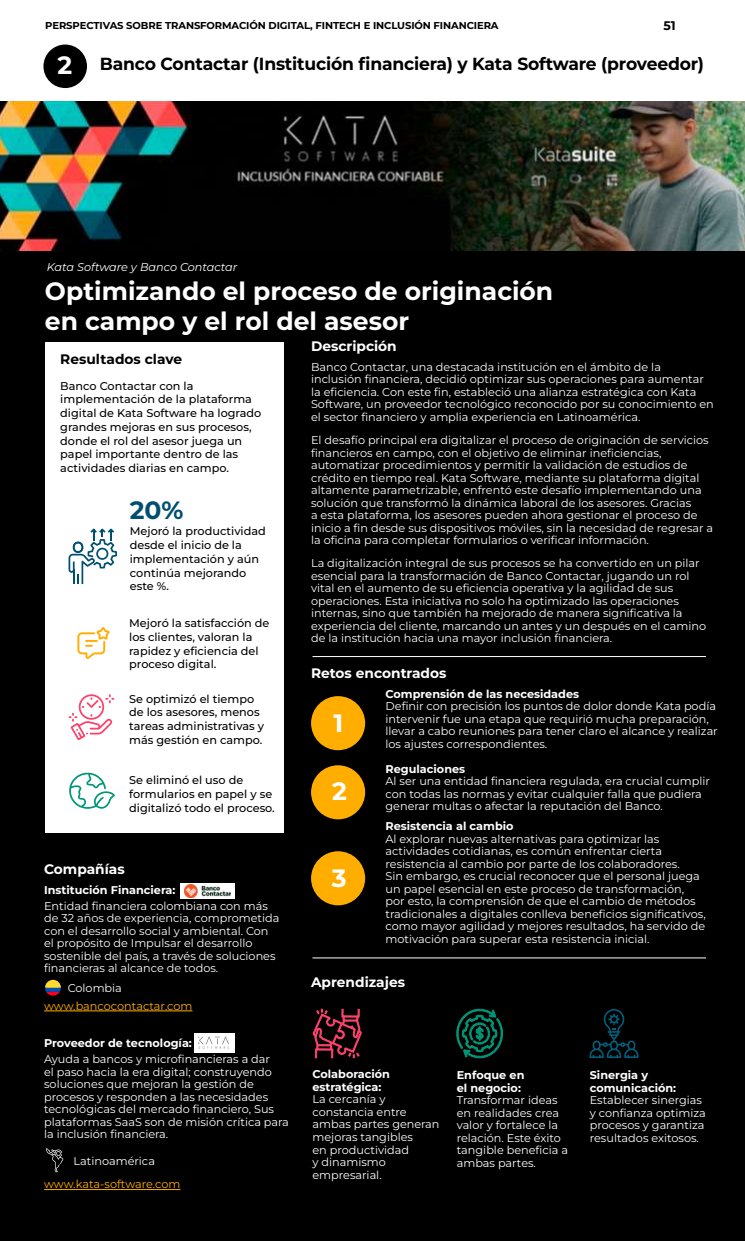
<style>
.page{position:relative;width:745px;height:1241px;background:#fff}
.page>*{position:absolute;margin:0;border:0;box-sizing:border-box;transform-origin:0 0}
.t1{font:700 25px/30px "Montserrat";color:#fff}
.t2{font:700 25px "Montserrat";color:#004f70}
.t3{font:700 17.5px "Montserrat";letter-spacing:-.01em;color:#000}
.t4{font:700 13.75px "Montserrat";color:#fff}
.t5{font:700 13.75px "Montserrat";color:#000}
.t6{font:700 12.5px "Montserrat";color:#000}
.t7{font:11.25px/12.5px "Montserrat";color:#fff}
.t8{font:500 11.25px/13.8px "Montserrat";color:#000}
.t9{font:700 11.25px/12.5px "Montserrat";color:#fff}
.t10{font:11.25px "Montserrat";color:#ffae00}
.t11{font:italic 11.25px "Montserrat";color:#fff}
.t12{font:700 10px "Montserrat";letter-spacing:-.01em;color:#000}
.s1{font-size:25px;color:#fff}
</style>
<div class="page">
<div style="left:0;top:0;width:744px;height:1240px;background:#000"></div>
<img style="left:0;top:100px;width:744px;height:151px">
<div style="left:311px;top:696px;width:54px;height:54px;background:#ffae00;border-radius:50%"></div>
<div style="left:311px;top:765px;width:54px;height:54px;background:#ffae00;border-radius:50%"></div>
<div style="left:311px;top:851px;width:54px;height:54px;background:#ffae00;border-radius:50%"></div>
<div style="left:45px;top:343px;width:238px;height:490px;background:#fff"></div>
<hr style="left:312px;top:656px;width:393px;height:1px;background:#fff">
<hr style="left:312px;top:957px;width:393px;height:1px;background:#fff">
<hr style="left:44px;top:1010px;width:148px;height:1px;background:#ffae00">
<hr style="left:44px;top:1188px;width:136px;height:1px;background:#ffae00">
<svg style="left:45px;top:979px;width:16px;height:16px"></svg>
<svg style="left:46px;top:1148px;width:17px;height:24px"></svg>
<svg style="left:68px;top:528px;width:49px;height:56px"></svg>
<svg style="left:77px;top:627px;width:33px;height:31px"></svg>
<svg style="left:68px;top:694px;width:46px;height:46px"></svg>
<svg style="left:69px;top:772px;width:46px;height:36px"></svg>
<svg style="left:312px;top:1008px;width:49px;height:51px"></svg>
<svg style="left:456px;top:1008px;width:47px;height:49px"></svg>
<svg style="left:589px;top:1009px;width:49px;height:48px"></svg>
<div style="left:0;top:0;width:744px;height:100px;background:#fff"></div>
<div style="left:43px;top:45px;width:44px;height:43px;background:#000;border-radius:50%"></div>
<div style="left:181px;top:882px;width:54px;height:16px;background:#fff"></div>
<div style="left:194px;top:1032px;width:41px;height:19px;background:#fff"></div>
<img style="left:184px;top:884px;width:46px;height:13px">
<img style="left:198px;top:1036px;width:31px;height:13px">
<p class="t12" style="left:45px;top:18px;width:454px">PERSPECTIVAS SOBRE TRANSFORMACIÓN DIGITAL, FINTECH E INCLUSIÓN FINANCIERA</p>
<p class="t6" style="left:663px;top:16px;width:14px">51</p>
<h2 class="t3" style="left:57px;top:52px;width:647px"><span class="s1">2</span> Banco Contactar (Institución financiera) y Kata Software (proveedor)</h2>
<p class="t11" style="left:47px;top:259px;width:192px">Kata Software y Banco Contactar</p>
<h1 class="t1" style="left:45px;top:275px;width:509px">Optimizando el proceso de originación en campo y el rol del asesor</h1>
<p class="t4" style="left:311px;top:336px;width:87px">Descripción</p>
<p class="t7" style="left:311px;top:360px;width:404px">Banco Contactar, una destacada institución en el ámbito de la inclusión financiera, decidió optimizar sus operaciones para aumentar la eficiencia. Con este fin, estableció una alianza estratégica con Kata Software, un proveedor tecnológico reconocido por su conocimiento en el sector financiero y amplia experiencia en Latinoamérica.</p>
<p class="t7" style="left:311px;top:433px;width:403px">El desafío principal era digitalizar el proceso de originación de servicios financieros en campo, con el objetivo de eliminar ineficiencias, automatizar procedimientos y permitir la validación de estudios de crédito en tiempo real. Kata Software, mediante su plataforma digital altamente parametrizable, enfrentó este desafío implementando una solución que transformó la dinámica laboral de los asesores. Gracias<br>a esta plataforma, los asesores pueden ahora gestionar el proceso de inicio a fin desde sus dispositivos móviles, sin la necesidad de regresar a la oficina para completar formularios o verificar información.</p>
<p class="t7" style="left:311px;top:556px;width:396px">La digitalización integral de sus procesos se ha convertido en un pilar esencial para la transformación de Banco Contactar, jugando un rol vital en el aumento de su eficiencia operativa y la agilidad de sus operaciones. Esta iniciativa no solo ha optimizado las operaciones internas, sino que también ha mejorado de manera significativa la experiencia del cliente, marcando un antes y un después en el camino de la institución hacia una mayor inclusión financiera.</p>
<p class="t4" style="left:311px;top:663px;width:137px">Retos encontrados</p>
<p class="t9" style="left:385px;top:686px;width:195px">Comprensión de las necesidades</p>
<p class="t7" style="left:385px;top:699px;width:333px">Definir con precisión los puntos de dolor donde Kata podía intervenir fue una etapa que requirió mucha preparación, llevar a cabo reuniones para tener claro el alcance y realizar los ajustes correspondientes.</p>
<p class="t9" style="left:385px;top:761px;width:81px">Regulaciones</p>
<p class="t7" style="left:385px;top:774px;width:326px">Al ser una entidad financiera regulada, era crucial cumplir con todas las normas y evitar cualquier falla que pudiera generar multas o afectar la reputación del Banco.</p>
<p class="t9" style="left:385px;top:819px;width:129px">Resistencia al cambio</p>
<p class="t7" style="left:385px;top:832px;width:321px">Al explorar nuevas alternativas para optimizar las actividades cotidianas, es común enfrentar cierta resistencia al cambio por parte de los colaboradores.<br>Sin embargo, es crucial reconocer que el personal juega un papel esencial en este proceso de transformación, por esto, la comprensión de que el cambio de métodos tradicionales a digitales conlleva beneficios significativos, como mayor agilidad y mejores resultados, ha servido de motivación para superar esta resistencia inicial.</p>
<p class="t4" style="left:311px;top:972px;width:95px">Aprendizajes</p>
<p class="t5" style="left:60px;top:349px;width:123px">Resultados clave</p>
<p class="t8" style="left:60px;top:378px;width:202px">Banco Contactar con la implementación de la plataforma digital de Kata Software ha logrado grandes mejoras en sus procesos, donde el rol del asesor juega un papel importante dentro de las actividades diarias en campo.</p>
<h1 class="t2" style="left:130px;top:491px;width:55px">20%</h1>
<p class="t8" style="left:130px;top:524px;width:137px">Mejoró la productividad desde el inicio de la implementación y aún continúa mejorando este %.</p>
<p class="t8" style="left:129px;top:615px;width:142px">Mejoró la satisfacción de los clientes, valoran la rapidez y eficiencia del proceso digital.</p>
<p class="t8" style="left:129px;top:691px;width:136px">Se optimizó el tiempo de los asesores, menos tareas administrativas y más gestión en campo.</p>
<p class="t8" style="left:129px;top:772px;width:147px">Se eliminó el uso de formularios en papel y se digitalizó todo el proceso.</p>
<h1 class="t1" style="left:333px;top:706px;width:11px">1</h1>
<h1 class="t1" style="left:332px;top:774px;width:16px">2</h1>
<p class="t4" style="left:44px;top:859px;width:82px">Compañías</p>
<p class="t9" style="left:44px;top:882px;width:133px">Institución Financiera:</p>
<p class="t7" style="left:44px;top:898px;width:237px">Entidad financiera colombiana con más de 32 años de experiencia, comprometida con el desarrollo social y ambiental. Con el propósito de Impulsar el desarrollo sostenible del país, a través de soluciones financieras al alcance de todos.</p>
<p class="t7" style="left:68px;top:981px;width:56px">Colombia</p>
<p class="t10" style="left:44px;top:997px;width:150px">www.bancocontactar.com</p>
<p class="t9" style="left:44px;top:1036px;width:149px">Proveedor de tecnología:</p>
<p class="t7" style="left:44px;top:1052px;width:246px">Ayuda a bancos y microfinancieras a dar<br>el paso hacia la era digital; construyendo soluciones que mejoran la gestión de procesos y responden a las necesidades tecnológicas del mercado financiero, Sus plataformas SaaS son de misión crítica para la inclusión financiera.</p>
<p class="t7" style="left:74px;top:1153px;width:83px">Latinoamérica</p>
<p class="t10" style="left:44px;top:1176px;width:138px">www.kata-software.com</p>
<h1 class="t1" style="left:332px;top:861px;width:16px">3</h1>
<p class="t9" style="left:312px;top:1067px;width:79px">Colaboración estratégica:</p>
<p class="t7" style="left:312px;top:1092px;width:128px">La cercanía y constancia entre ambas partes generan mejoras tangibles<br>en productividad<br>y dinamismo empresarial.</p>
<p class="t9" style="left:589px;top:1068px;width:88px">Sinergia y comunicación:</p>
<p class="t7" style="left:589px;top:1093px;width:117px">Establecer sinergias y confianza optimiza procesos y garantiza resultados exitosos.</p>
<p class="t9" style="left:456px;top:1068px;width:69px">Enfoque en el negocio:</p>
<p class="t7" style="left:456px;top:1093px;width:113px">Transformar ideas en realidades crea valor y fortalece la relación. Este éxito tangible beneficia a ambas partes.</p>
</div>
